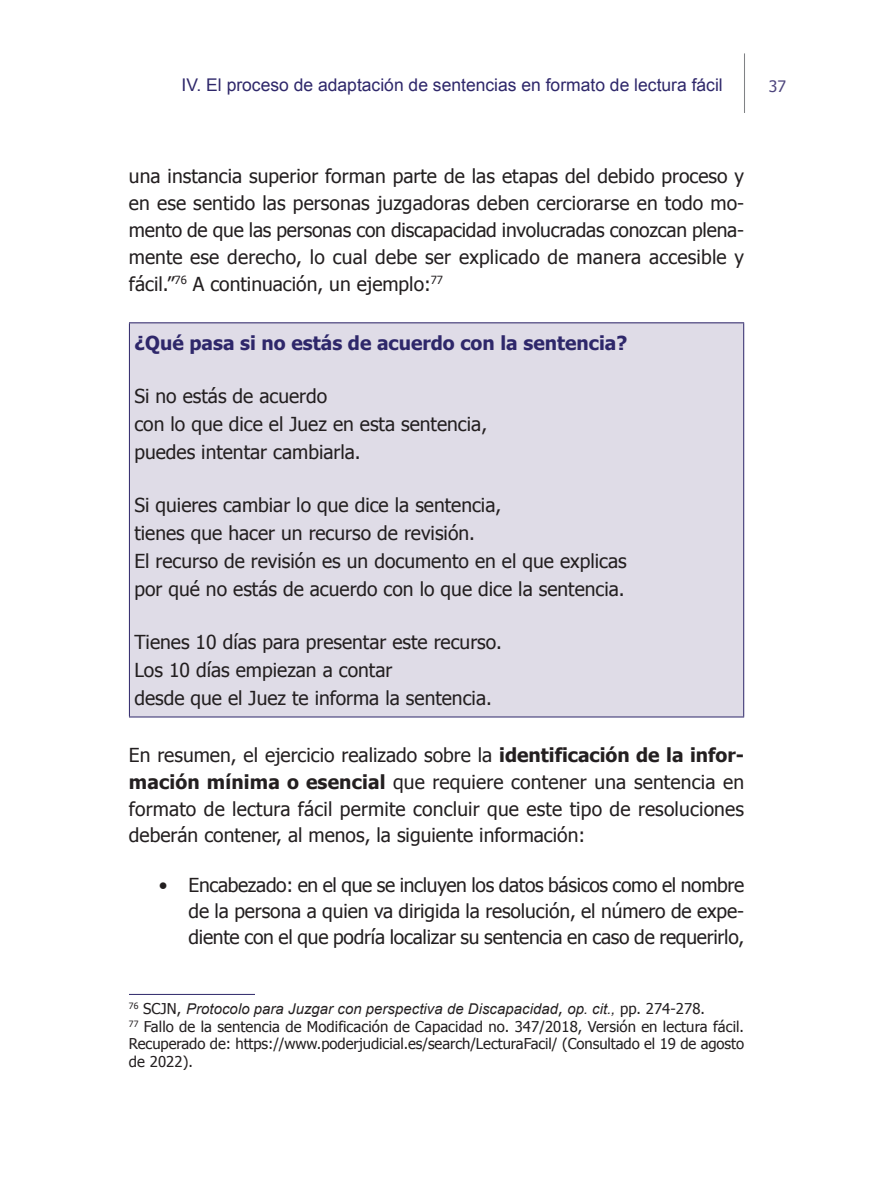
<style>
.page{position:relative;width:893px;height:1191px;background:#fff}
.page>*{position:absolute;margin:0;border:0;box-sizing:border-box;transform-origin:0 0}
.Parrafo{font:19.25px/26.8px "Tahoma";color:#231f20}
.inciso_1_posterior{font:19.25px/25.7px "Tahoma";letter-spacing:-.015em;color:#231f20;text-align:justify}
.titulo_en_tabla{font:700 19.25px "Tahoma";color:#2e276a}
.t1{font:17.5px "Arial";color:#2e276a}
.t2{font:15.75px "Tahoma";color:#4d457d}
.PiePáginaB{font:14.88px/17.5px "Tahoma";letter-spacing:-.005em;color:#231f20;text-align:justify}
.PiePáginaB-2{font:italic 14.88px "Arial";letter-spacing:.005em;color:#231f20}
.s1{font-weight:700}
.s2{font-family:"Tahoma";font-style:normal}
</style>
<div class="page">
<hr style="left:744px;top:53px;width:1px;height:60px;background:#808285">
<div style="left:129px;top:323px;width:615px;height:394px;background:#dfdce7"></div>
<hr style="left:129px;top:322px;width:615px;height:1px;background:#2e276a">
<hr style="left:129px;top:323px;width:1px;height:393px;background:#2e276a">
<hr style="left:743px;top:323px;width:1px;height:393px;background:#2e276a">
<hr style="left:129px;top:716px;width:615px;height:1px;background:#2e276a">
<hr style="left:129px;top:994px;width:126px;height:1px;background:#2e276a">
<p class="t1" style="left:182px;top:73px;width:543px">IV. El proceso de adaptación de sentencias en formato de lectura fácil</p>
<p class="t2" style="left:769px;top:76px;width:19px">37</p>
<p class="Parrafo" style="left:129px;top:162px;width:617px;text-align:justify">una instancia superior forman parte de las etapas del debido proceso y en ese sentido las personas juzgadoras deben cerciorarse en todo mo&shy;mento de que las personas con discapacidad involucradas conozcan plena&shy;mente ese derecho, lo cual debe ser explicado de manera accesible y fácil.”<sup>76</sup> A continuación, un ejemplo:<sup>77</sup></p>
<p class="titulo_en_tabla" style="left:134px;top:329px;width:494px">¿Qué pasa si no estás de acuerdo con la sentencia?</p>
<p class="Parrafo" style="left:134px;top:381px;width:354px;line-height:28px">Si no estás de acuerdo<br>con lo que dice el Juez en esta sentencia, puedes intentar cambiarla.</p>
<p class="Parrafo" style="left:134px;top:490px;width:494px;line-height:28px">Si quieres cambiar lo que dice la sentencia,<br>tienes que hacer un recurso de revisión.<br>El recurso de revisión es un documento en el que explicas por qué no estás de acuerdo con lo que dice la sentencia.</p>
<p class="Parrafo" style="left:134px;top:626px;width:369px;line-height:28px">Tienes 10 días para presentar este recurso.<br>Los 10 días empiezan a contar<br>desde que el Juez te informa la sentencia.</p>
<p class="Parrafo" style="left:129px;top:740px;width:617px;text-align:justify">En resumen, el ejercicio realizado sobre la <span class="s1">identificación de la infor&shy;mación mínima o esencial</span> que requiere contener una sentencia en formato de lectura fácil permite concluir que este tipo de resoluciones deberán contener, al menos, la siguiente información:</p>
<p class="inciso_1_posterior" style="left:189px;top:871px;width:557px;text-indent:-30px">• Encabezado: en el que se incluyen los datos básicos como el nombre de la persona a quien va dirigida la resolución, el número de expe&shy;diente con el que podría localizar su sentencia en caso de requerirlo,</p>
<p class="PiePáginaB-2" style="left:129px;top:999px;width:578px"><sup>76</sup> <span class="s2">SCJN,</span> Protocolo para Juzgar con perspectiva de Discapacidad<span class="s2">,</span> op. cit., <span class="s2">pp. 274-278.</span></p>
<p class="PiePáginaB" style="left:129px;top:1017px;width:617px"><sup>77</sup> Fallo de la sentencia de Modificación de Capacidad no. 347/2018, Versión en lectura fácil.<br>Recuperado de: https://www.poderjudicial.es/search/LecturaFacil/ (Consultado el 19 de agosto de 2022).</p>
</div>
